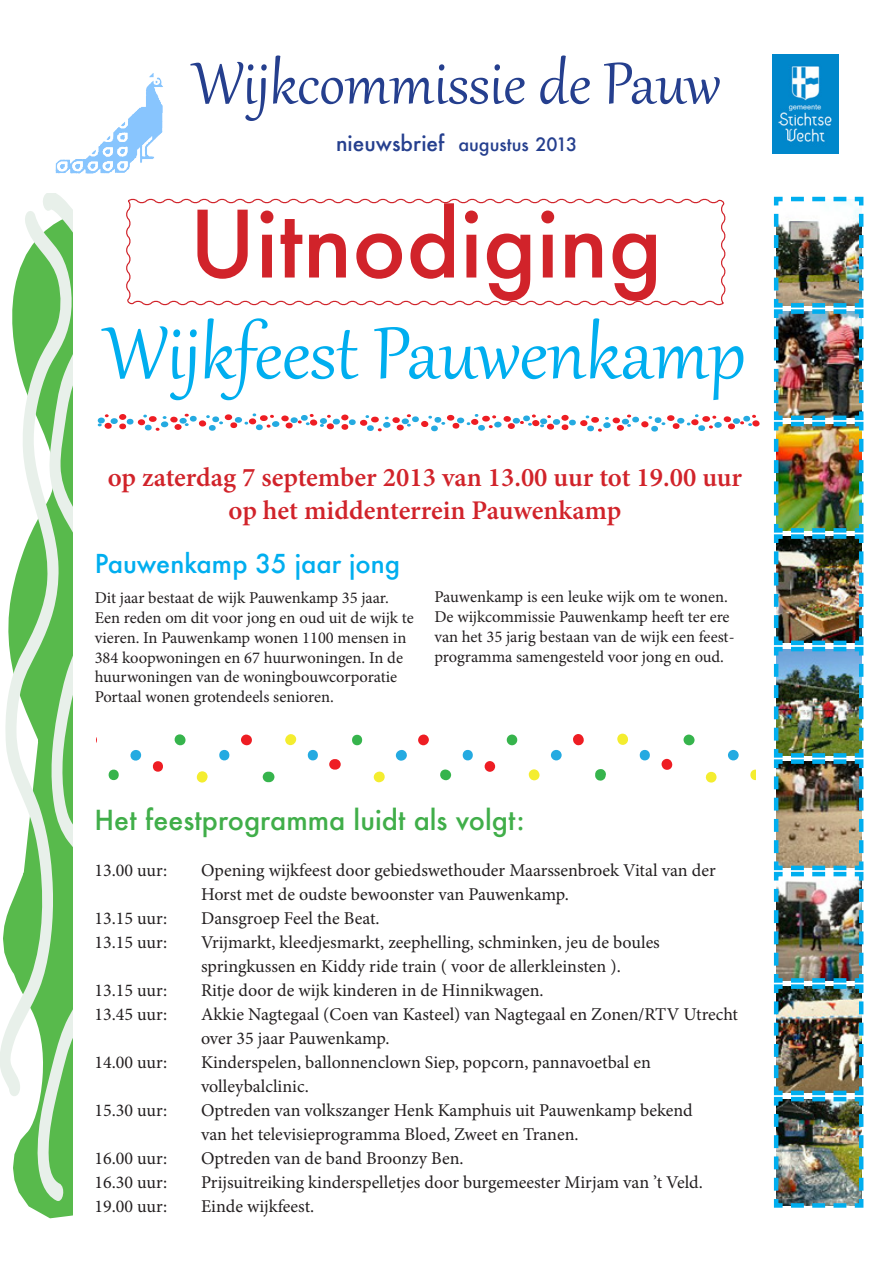
<style>
.page{position:relative;width:893px;height:1263px;background:#fff}
.page>*{position:absolute;margin:0;border:0;box-sizing:border-box;transform-origin:0 0}
.t1{font:90px "Gabriola";color:#00aeef}
.t2{font:500 90px "Futura";color:#d1232a}
.t3{font:72px "Gabriola";color:#253f8e}
.t4{font:600 27px "Minion Pro";letter-spacing:-.005em;color:#d1232a}
.t5{font:500 27px "Futura";color:#40ae49}
.t6{font:500 25.5px "Futura";color:#00aeef}
.t7{font:18px/24px "Minion Pro";color:#231f20}
.t8{font:500 18px "Futura";color:#253f8e}
.t9{font:16.5px/19.8px "Minion Pro";color:#231f20}
.s1{font-size:21px}
</style>
<div class="page">
<svg style="left:13px;top:1125px;width:59px;height:94px"></svg>
<svg style="left:32px;top:193px;width:40px;height:1011px"></svg>
<svg style="left:0;top:210px;width:72px;height:889px"></svg>
<img style="left:55px;top:73px;width:108px;height:100px">
<img style="left:773px;top:54px;width:66px;height:99px">
<svg style="left:126px;top:198px;width:600px;height:108px"></svg>
<img style="left:773px;top:196px;width:91px;height:1012px">
<svg style="left:174px;top:734px;width:12px;height:12px"></svg>
<svg style="left:352px;top:735px;width:11px;height:10px"></svg>
<svg style="left:108px;top:770px;width:11px;height:10px"></svg>
<div style="left:507px;top:734px;width:10px;height:11px;background:#36b44c;border-radius:5px"></div>
<div style="left:263px;top:772px;width:11px;height:10px;background:#36b44c;border-radius:5px"></div>
<svg style="left:440px;top:769px;width:11px;height:11px"></svg>
<svg style="left:683px;top:734px;width:11px;height:11px"></svg>
<svg style="left:595px;top:769px;width:11px;height:12px"></svg>
<svg style="left:130px;top:750px;width:12px;height:11px"></svg>
<svg style="left:219px;top:750px;width:11px;height:10px"></svg>
<svg style="left:307px;top:750px;width:11px;height:10px"></svg>
<svg style="left:396px;top:750px;width:11px;height:11px"></svg>
<div style="left:551px;top:750px;width:11px;height:10px;background:#24aae1;border-radius:5px"></div>
<svg style="left:462px;top:750px;width:11px;height:10px"></svg>
<svg style="left:639px;top:750px;width:11px;height:10px"></svg>
<div style="left:728px;top:750px;width:11px;height:10px;background:#24aae1;border-radius:5px"></div>
<svg style="left:374px;top:771px;width:11px;height:11px"></svg>
<svg style="left:528px;top:769px;width:11px;height:11px"></svg>
<svg style="left:617px;top:734px;width:11px;height:11px"></svg>
<svg style="left:705px;top:771px;width:11px;height:12px"></svg>
<svg style="left:750px;top:770px;width:6px;height:10px"></svg>
<svg style="left:197px;top:771px;width:11px;height:11px"></svg>
<svg style="left:285px;top:734px;width:12px;height:11px"></svg>
<svg style="left:661px;top:759px;width:12px;height:11px"></svg>
<svg style="left:152px;top:761px;width:11px;height:11px"></svg>
<div style="left:329px;top:759px;width:12px;height:11px;background:#ee1d23;border-radius:5px"></div>
<div style="left:485px;top:761px;width:10px;height:11px;background:#ee1d23;border-radius:5px"></div>
<svg style="left:241px;top:734px;width:11px;height:12px"></svg>
<svg style="left:418px;top:734px;width:11px;height:11px"></svg>
<svg style="left:573px;top:734px;width:11px;height:11px"></svg>
<svg style="left:97px;top:413px;width:663px;height:19px"></svg>
<p class="t3" style="left:193px;top:36px;width:530px">Wijkcommissie de Pauw</p>
<p class="t8" style="left:336px;top:132px;width:243px"><span class="s1">nieuwsbrief</span> augustus 2013</p>
<p class="t2" style="left:189px;top:182px;width:474px">Uitnodiging</p>
<p class="t1" style="left:104px;top:294px;width:643px">Wijkfeest Pauwenkamp</p>
<p class="t4" style="left:108px;top:459px;width:636px">op zaterdag 7 september 2013 van 13.00 uur tot 19.00 uur</p>
<p class="t4" style="left:229px;top:491px;width:394px">op het middenterrein Pauwenkamp</p>
<p class="t6" style="left:95px;top:546px;width:307px">Pauwenkamp 35 jaar jong</p>
<p class="t9" style="left:95px;top:588px;width:321px">Dit jaar bestaat de wijk Pauwenkamp 35 jaar.<br>Een reden om dit voor jong en oud uit de wijk te vieren. In Pauwenkamp wonen 1100 mensen in 384 koopwoningen en 67 huurwoningen. In de huurwoningen van de woningbouwcorporatie Portaal wonen grotendeels senioren.</p>
<p class="t9" style="left:434px;top:587px;width:295px">Pauwenkamp is een leuke wijk om te wonen.</p>
<p class="t9" style="left:434px;top:607px;width:302px">De wijkcommissie Pauwenkamp heeft ter ere van het 35 jarig bestaan van de wijk een feest&shy;programma samengesteld voor jong en oud.</p>
<p class="t5" style="left:94px;top:802px;width:432px">Het feestprogramma luidt als volgt:</p>
<p class="t7" style="left:94px;top:858px;width:74px">13.00 uur:</p>
<p class="t7" style="left:201px;top:858px;width:516px">Opening wijkfeest door gebiedswethouder Maarssenbroek Vital van der<br>Horst met de oudste bewoonster van Pauwenkamp.</p>
<p class="t7" style="left:94px;top:906px;width:74px">13.15 uur:</p>
<p class="t7" style="left:201px;top:906px;width:180px">Dansgroep Feel the Beat.</p>
<p class="t7" style="left:94px;top:930px;width:74px">13.15 uur:</p>
<p class="t7" style="left:201px;top:930px;width:460px">Vrijmarkt, kleedjesmarkt, zeephelling, schminken, jeu de boules</p>
<p class="t7" style="left:201px;top:954px;width:421px">springkussen en Kiddy ride train ( voor de allerkleinsten ).</p>
<p class="t7" style="left:94px;top:978px;width:74px">13.15 uur:</p>
<p class="t7" style="left:201px;top:978px;width:344px">Ritje door de wijk kinderen in de Hinnikwagen.</p>
<p class="t7" style="left:94px;top:1002px;width:74px">13.45 uur:</p>
<p class="t7" style="left:201px;top:1002px;width:539px">Akkie Nagtegaal (Coen van Kasteel) van Nagtegaal en Zonen/RTV Utrecht over 35 jaar Pauwenkamp.</p>
<p class="t7" style="left:94px;top:1050px;width:74px">14.00 uur:</p>
<p class="t7" style="left:201px;top:1050px;width:452px">Kinderspelen, ballonnenclown Siep, popcorn, pannavoetbal en</p>
<p class="t7" style="left:201px;top:1074px;width:109px">volleybalclinic.</p>
<p class="t7" style="left:94px;top:1098px;width:74px">15.30 uur:</p>
<p class="t7" style="left:201px;top:1098px;width:493px">Optreden van volkszanger Henk Kamphuis uit Pauwenkamp bekend</p>
<p class="t7" style="left:201px;top:1122px;width:379px">van het televisieprogramma Bloed, Zweet en Tranen.</p>
<p class="t7" style="left:94px;top:1146px;width:74px">16.00 uur:</p>
<p class="t7" style="left:201px;top:1146px;width:264px">Optreden van de band Broonzy Ben.</p>
<p class="t7" style="left:94px;top:1170px;width:74px">16.30 uur:</p>
<p class="t7" style="left:201px;top:1170px;width:503px">Prijsuitreiking kinderspelletjes door burgemeester Mirjam van ’t Veld.</p>
<p class="t7" style="left:94px;top:1194px;width:74px">19.00 uur:</p>
<p class="t7" style="left:201px;top:1194px;width:115px">Einde wijkfeest.</p>
</div>
